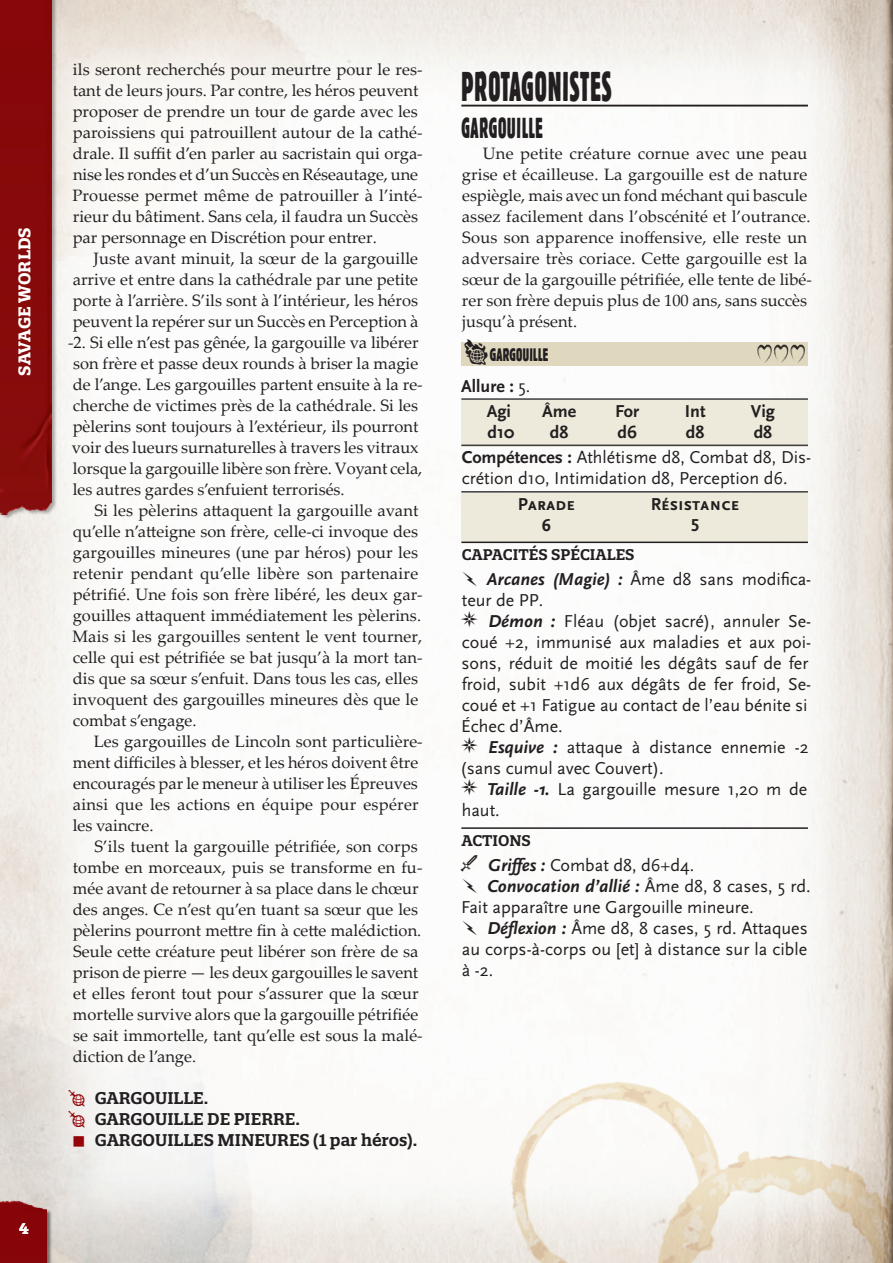
<style>
.page{position:relative;width:893px;height:1263px;background:#fff}
.page>*{position:absolute;margin:0;border:0;box-sizing:border-box;transform-origin:0 0}
.Header02{font:41.4px "Block BE Extra Cn";letter-spacing:.04em;color:#231f20;scale:.67 1}
.Header03{font:28.8px "Block BE Extra Cn";letter-spacing:.04em;color:#231f20;scale:.67 1}
.Corps_-_Première_lig{font:18px/21px "Scala Sans";color:#231f20}
.Parade_-_Résistance{font:18px "Scala Sans Bold SC";color:#231f20}
.Attributs_-_Première{font:700 18px "Scala Sans";color:#231f20}
.t1{font:18px "Block BE Extra Cn";letter-spacing:.02em;color:#231f20;scale:.8 1}
.Attributs{font:700 18px "Scala Sans";color:#231f20}
.Corps_-_Allure{font:700 18px "Scala Sans";color:#231f20}
.Body_Text{font:16.5px/21px "Palatino Linotype";color:#231f20}
.t2{font:600 16.5px "Quatro Slab";color:#231f20}
.t3{font:700 16.5px "Quatro Slab";color:#fff}
.Section{font:600 15px "Quatro Slab";color:#231f20}
.t4{font:700 15px "Quatro Slab";color:#fff}
.s1{font-family:"Savage Words";font-weight:400;font-size:18px;color:#940408}
.s2{font-family:"Savage Words";font-size:24px}
.s3{font-weight:400}
.s4{font-weight:700}
.s5{font-family:"Savage Words"}
.s6{font-weight:700;font-style:italic}
</style>
<div class="page">
<img style="left:0;top:0;width:893px;height:1263px">
<div style="left:0;top:1195px;width:53px;height:68px;background:#231f20;opacity:.35"></div>
<div style="left:0;top:0;width:57px;height:520px;background:#231f20;opacity:.35"></div>
<div style="left:0;top:0;width:51px;height:514px;background:#87090a"></div>
<hr style="left:461px;top:105px;width:347px;height:2px;background:#231f20">
<div style="left:461px;top:342px;width:347px;height:24px;background:#dfd7be"></div>
<div style="left:461px;top:399px;width:347px;height:23px;background:#eeeadb"></div>
<hr style="left:461px;top:398px;width:347px;height:2px;background:#3e3e3f">
<div style="left:461px;top:420px;width:347px;height:27px;background:#eeeadb"></div>
<hr style="left:461px;top:445px;width:347px;height:1px;background:#3e3e3f">
<div style="left:461px;top:492px;width:347px;height:22px;background:#eeeadb"></div>
<hr style="left:461px;top:491px;width:347px;height:2px;background:#3e3e3f">
<div style="left:461px;top:513px;width:347px;height:29px;background:#eeeadb"></div>
<hr style="left:461px;top:542px;width:347px;height:1px;background:#231f20">
<hr style="left:461px;top:827px;width:347px;height:2px;background:#231f20">
<img style="left:472px;top:1024px;width:421px;height:239px">
<img style="left:757px;top:345px;width:15px;height:18px">
<img style="left:773px;top:344px;width:15px;height:19px">
<img style="left:788px;top:344px;width:17px;height:19px">
<svg style="left:74px;top:1136px;width:10px;height:10px"></svg>
<svg style="left:461px;top:611px;width:17px;height:17px"></svg>
<svg style="left:461px;top:737px;width:17px;height:17px"></svg>
<svg style="left:461px;top:779px;width:17px;height:17px"></svg>
<svg style="left:461px;top:855px;width:16px;height:16px"></svg>
<p class="t3" style="left:14px;top:376px;width:149px;rotate:-90deg">SAVAGE WORLDS</p>
<p class="t4" style="left:19px;top:1219px;width:11px">4</p>
<p class="Body_Text" style="left:72px;top:58px;width:352px">ils seront recherchés pour meurtre pour le res&shy;tant de leurs jours. Par contre, les héros peuvent proposer de prendre un tour de garde avec les paroissiens qui patrouillent autour de la cathé&shy;drale. Il suffit d’en parler au sacristain qui orga&shy;nise les rondes et d’un Succès en Réseautage, une Prouesse permet même de patrouiller à l’inté&shy;rieur du bâtiment. Sans cela, il faudra un Succès par personnage en Discrétion pour entrer.</p>
<p class="Body_Text" style="left:94px;top:247px;width:326px">Juste avant minuit, la sœur de la gargouille</p>
<p class="Body_Text" style="left:73px;top:268px;width:347px">arrive et entre dans la cathédrale par une petite</p>
<p class="Body_Text" style="left:73px;top:289px;width:347px">porte à l’arrière. S’ils sont à l’intérieur, les héros</p>
<p class="Body_Text" style="left:73px;top:310px;width:347px">peuvent la repérer sur un Succès en Perception à</p>
<p class="Body_Text" style="left:68px;top:331px;width:352px">-2. Si elle n’est pas gênée, la gargouille va libérer</p>
<p class="Body_Text" style="left:73px;top:352px;width:347px">son frère et passe deux rounds à briser la magie</p>
<p class="Body_Text" style="left:73px;top:373px;width:351px">de l’ange. Les gargouilles partent ensuite à la re-</p>
<p class="Body_Text" style="left:73px;top:394px;width:347px">cherche de victimes près de la cathédrale. Si les</p>
<p class="Body_Text" style="left:73px;top:415px;width:347px">pèlerins sont toujours à l’extérieur, ils pourront</p>
<p class="Body_Text" style="left:72px;top:436px;width:348px">voir des lueurs surnaturelles à travers les vitraux</p>
<p class="Body_Text" style="left:73px;top:457px;width:351px">lorsque la gargouille libère son frère. Voyant cela,</p>
<p class="Body_Text" style="left:73px;top:478px;width:274px">les autres gardes s’enfuient terrorisés.</p>
<p class="Body_Text" style="left:73px;top:499px;width:352px;text-indent:22px">Si les pèlerins attaquent la gargouille avant qu’elle n’atteigne son frère, celle-ci invoque des gargouilles mineures (une par héros) pour les retenir pendant qu’elle libère son partenaire pétrifié. Une fois son frère libéré, les deux gar&shy;gouilles attaquent immédiatement les pèlerins.<br>Mais si les gargouilles sentent le vent tourner, celle qui est pétrifiée se bat jusqu’à la mort tan&shy;dis que sa sœur s’enfuit. Dans tous les cas, elles invoquent des gargouilles mineures dès que le combat s’engage.</p>
<p class="Body_Text" style="left:73px;top:730px;width:352px;text-indent:21px">Les gargouilles de Lincoln sont particulière&shy;ment difficiles à blesser, et les héros doivent être encouragés par le meneur à utiliser les Épreuves ainsi que les actions en équipe pour espérer les vaincre.</p>
<p class="Body_Text" style="left:73px;top:835px;width:352px;text-indent:22px">S’ils tuent la gargouille pétrifiée, son corps tombe en morceaux, puis se transforme en fu&shy;mée avant de retourner à sa place dans le chœur des anges. Ce n’est qu’en tuant sa sœur que les pèlerins pourront mettre fin à cette malédiction.<br>Seule cette créature peut libérer son frère de sa prison de pierre — les deux gargouilles le savent et elles feront tout pour s’assurer que la sœur mortelle survive alors que la gargouille pétrifiée se sait immortelle, tant qu’elle est sous la malé&shy;diction de l’ange.</p>
<p class="t2" style="left:72px;top:1088px;width:138px"><span class="s1">X</span> GARGOUILLE.</p>
<p class="t2" style="left:72px;top:1109px;width:229px"><span class="s1">X</span> GARGOUILLE DE PIERRE.</p>
<p class="t2" style="left:95px;top:1130px;width:324px">GARGOUILLES MINEURES (1 par héros).</p>
<p class="Header02" style="left:461px;top:62px;width:226px">PROTAGONISTES</p>
<p class="Header03" style="left:461px;top:111px;width:123px">GARGOUILLE</p>
<p class="Body_Text" style="left:462px;top:142px;width:352px;text-indent:21px">Une petite créature cornue avec une peau grise et écailleuse. La gargouille est de nature espiègle, mais avec un fond méchant qui bascule assez facilement dans l’obscénité et l’outrance.<br>Sous son apparence inoffensive, elle reste un adversaire très coriace. Cette gargouille est la sœur de la gargouille pétrifiée, elle tente de libé&shy;rer son frère depuis plus de 100 ans, sans succès jusqu’à présent.</p>
<p class="t1" style="left:468px;top:344px;width:102px"><span class="s2">W</span>GARGOUILLE</p>
<p class="Corps_-_Allure" style="left:461px;top:376px;width:71px">Allure : <span class="s3">5.</span></p>
<p class="Attributs_-_Première" style="left:487px;top:401px;width:26px">Agi</p>
<p class="Attributs_-_Première" style="left:542px;top:401px;width:36px">Âme</p>
<p class="Attributs_-_Première" style="left:615px;top:401px;width:26px">For</p>
<p class="Attributs_-_Première" style="left:685px;top:401px;width:22px">Int</p>
<p class="Attributs_-_Première" style="left:751px;top:401px;width:26px">Vig</p>
<p class="Attributs" style="left:488px;top:422px;width:28px">d10</p>
<p class="Attributs" style="left:550px;top:422px;width:20px">d8</p>
<p class="Attributs" style="left:617px;top:422px;width:21px">d6</p>
<p class="Attributs" style="left:686px;top:422px;width:20px">d8</p>
<p class="Attributs" style="left:754px;top:422px;width:20px">d8</p>
<p class="Corps_-_Première_lig" style="left:462px;top:447px;width:351px"><span class="s4">Compétences :</span> Athlétisme d8, Combat d8, Dis&shy;crétion d10, Intimidation d8, Perception d6.</p>
<p class="Parade_-_Résistance" style="left:518px;top:494px;width:59px">Parade</p>
<p class="Parade_-_Résistance" style="left:651px;top:494px;width:90px">Résistance</p>
<p class="Parade_-_Résistance" style="left:542px;top:515px;width:10px">6</p>
<p class="Parade_-_Résistance" style="left:691px;top:515px;width:10px">5</p>
<p class="Section" style="left:462px;top:545px;width:174px">CAPACITÉS SPÉCIALES</p>
<p class="Corps_-_Première_lig" style="left:462px;top:569px;width:351px"><span class="s5">F</span> <span class="s6">Arcanes (Magie) :</span> Âme d8 sans modifica&shy;teur de PP.</p>
<p class="Corps_-_Première_lig" style="left:461px;top:611px;width:352px;text-indent:27px"><span class="s6">Démon :</span> Fléau (objet sacré), annuler Se&shy;coué +2, immunisé aux maladies et aux poi&shy;sons, réduit de moitié les dégâts sauf de fer froid, subit +1d6 aux dégâts de fer froid, Se&shy;coué et +1 Fatigue au contact de l’eau bénite si Échec d’Âme.</p>
<p class="Corps_-_Première_lig" style="left:460px;top:737px;width:350px;text-indent:28px"><span class="s6">Esquive :</span> attaque à distance ennemie -2 (sans cumul avec Couvert).</p>
<p class="Corps_-_Première_lig" style="left:462px;top:779px;width:347px;text-indent:26px"><span class="s6">Taille -1.</span> La gargouille mesure 1,20 m de haut.</p>
<p class="Section" style="left:461px;top:831px;width:71px">ACTIONS</p>
<p class="Corps_-_Première_lig" style="left:488px;top:855px;width:207px"><span class="s6">Griffes :</span> Combat d8, d6+d4.</p>
<p class="Corps_-_Première_lig" style="left:461px;top:876px;width:351px"><span class="s5">F</span> <span class="s6">Convocation d’allié :</span> Âme d8, 8 cases, 5 rd.<br>Fait apparaître une Gargouille mineure.</p>
<p class="Corps_-_Première_lig" style="left:462px;top:918px;width:347px;text-align:justify"><span class="s5">F</span> <span class="s6">Déflexion :</span> Âme d8, 8 cases, 5 rd. Attaques au corps-à-corps ou [et] à distance sur la cible à -2.</p>
</div>
